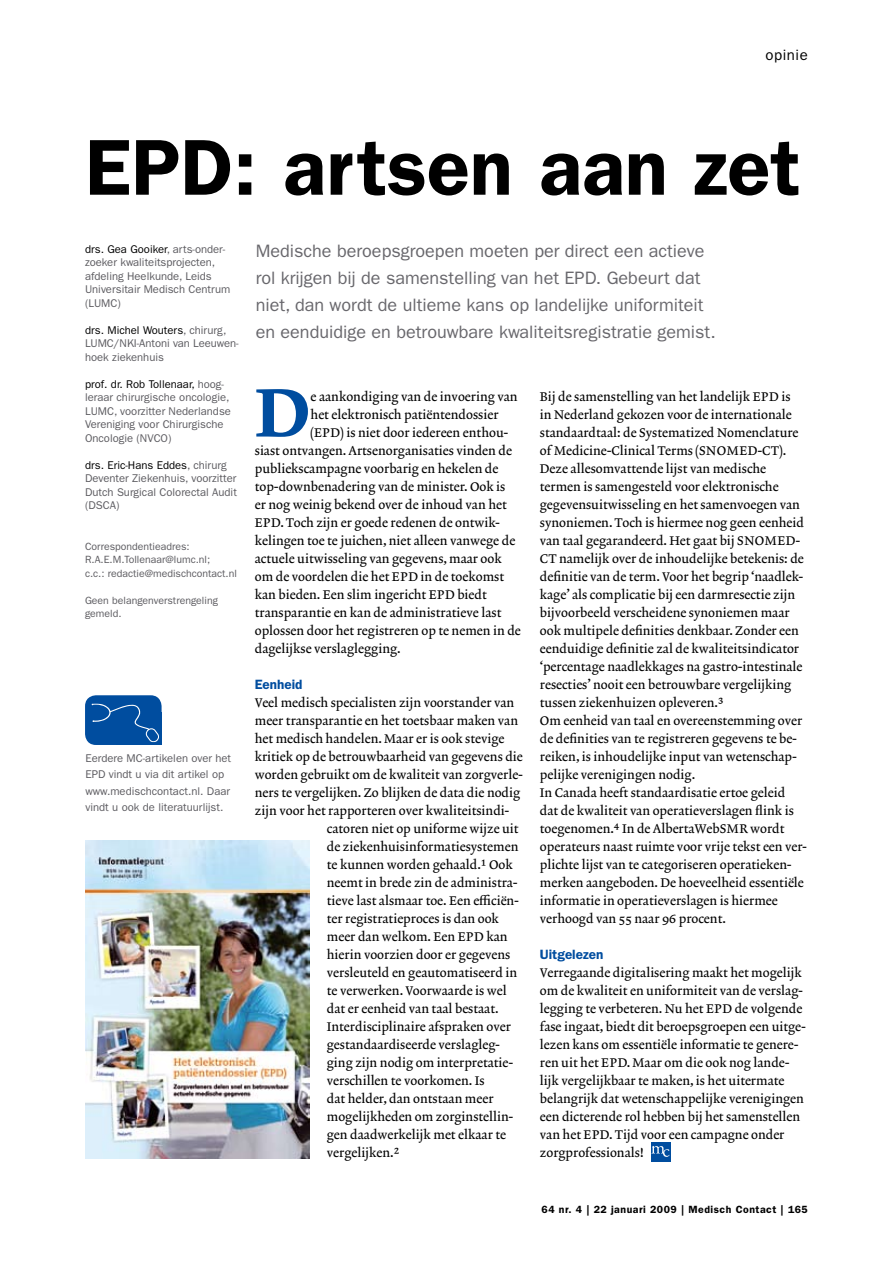
<style>
.page{position:relative;width:893px;height:1263px;background:#fff}
.page>*{position:absolute;margin:0;border:0;box-sizing:border-box;transform-origin:0 0}
.t1{font:600 79.5px "ITC Franklin Gothic Std";color:#000}
.t2{font:69.45px "Lexicon No 2 Roman D";color:#004d9f}
.t3{font:18px/27px "ITC Franklin Gothic Std";color:#68676c}
.t4{font:15px "ITC Franklin Gothic Std";letter-spacing:.04em;color:#000}
.t5{font:600 13.5px "ITC Franklin Gothic Std";color:#004d9f}
.t6{font:12.75px/18px "Lexicon No 2 Roman A";color:#000}
.t7{font:11.25px/13.5px "ITC Franklin Gothic Std";color:#5c5b60}
.t8{font:10.5px/13.5px "ITC Franklin Gothic Std";color:#5c5b60}
.t9{font:600 10.5px "ITC Franklin Gothic Std";letter-spacing:.05em;color:#000}
.s1{color:#000}
</style>
<div class="page">
<div style="left:651px;top:1142px;width:19px;height:19px;background:#004d9f"></div>
<svg style="left:651px;top:1146px;width:18px;height:11px"></svg>
<img style="left:85px;top:840px;width:225px;height:318px">
<div style="left:116px;top:712px;width:46px;height:33px;background:#004d9f"></div>
<div style="left:85px;top:695px;width:77px;height:50px;background:#004d9f;border-radius:11px"></div>
<svg style="left:91px;top:703px;width:68px;height:39px"></svg>
<p class="t4" style="left:765px;top:46px;width:44px">opinie</p>
<h1 class="t1" style="left:85px;top:120px;width:717px">EPD: artsen aan zet</h1>
<p class="t7" style="left:85px;top:242px;width:147px"><span class="s1">drs. Gea Gooiker</span>, arts-onder&shy;zoeker kwaliteitsprojecten, afdeling Heelkunde, Leids<br>Universitair Medisch Centrum (LUMC)</p>
<p class="t7" style="left:85px;top:323px;width:155px"><span class="s1">drs. Michel Wouters</span>, chirurg,<br>LUMC/NKI-Antoni van Leeuwen&shy;hoek ziekenhuis</p>
<p class="t7" style="left:85px;top:377px;width:147px"><span class="s1">prof. dr. Rob Tollenaar,</span> hoog&shy;leraar chirurgische oncologie,<br>LUMC, voorzitter Nederlandse<br>Vereniging voor Chirurgische<br>Oncologie (NVCO)</p>
<p class="t7" style="left:85px;top:458px;width:153px"><span class="s1">drs. Eric-Hans Eddes</span>, chirurg<br>Deventer Ziekenhuis, voorzitter<br>Dutch Surgical Colorectal Audit (DSCA)</p>
<p class="t8" style="left:85px;top:539px;width:153px">Correspondentieadres:<br>R.A.E.M.Tollenaar@lumc.nl;<br>c.c.: redactie@medischcontact.nl</p>
<p class="t8" style="left:85px;top:593px;width:134px">Geen belangenverstrengeling gemeld.</p>
<p class="t7" style="left:85px;top:750px;width:147px;line-height:16.5px">Eerdere MC-artikelen over het<br>EPD vindt u via dit artikel op www.medischcontact.nl. Daar vindt u ook de literatuurlijst.</p>
<h3 class="t3" style="left:256px;top:237px;width:462px">Medische beroepsgroepen moeten per direct een actieve rol krijgen bij de samenstelling van het EPD. Gebeurt dat niet, dan wordt de ultieme kans op landelijke uniformiteit en eenduidige en betrouwbare kwaliteitsregistratie gemist.</h3>
<h2 class="t2" style="left:255px;top:372px;width:57px">D</h2>
<p class="t6" style="left:311px;top:388px;width:209px">e aankondiging van de invoering van</p>
<p class="t6" style="left:311px;top:406px;width:189px">het elektronisch patiëntendossier</p>
<p class="t6" style="left:311px;top:424px;width:199px">(EPD) is niet door iedereen enthou-</p>
<p class="t6" style="left:255px;top:442px;width:259px">siast ontvangen. Artsenorganisaties vinden de</p>
<p class="t6" style="left:255px;top:460px;width:245px">publiekscampagne voorbarig en hekelen de</p>
<p class="t6" style="left:255px;top:478px;width:252px">top-downbenadering van de minister. Ook is</p>
<p class="t6" style="left:255px;top:496px;width:253px">er nog weinig bekend over de inhoud van het</p>
<p class="t6" style="left:255px;top:514px;width:246px">EPD. Toch zijn er goede redenen de ontwik-</p>
<p class="t6" style="left:255px;top:532px;width:262px">kelingen toe te juichen, niet alleen vanwege de</p>
<p class="t6" style="left:255px;top:550px;width:248px">actuele uitwisseling van gegevens, maar ook</p>
<p class="t6" style="left:255px;top:568px;width:251px">om de voordelen die het EPD in de toekomst</p>
<p class="t6" style="left:255px;top:586px;width:233px">kan bieden. Een slim ingericht EPD biedt</p>
<p class="t6" style="left:255px;top:604px;width:248px">transparantie en kan de administratieve last</p>
<p class="t6" style="left:255px;top:622px;width:268px">oplossen door het registreren op te nemen in de</p>
<p class="t6" style="left:255px;top:640px;width:148px">dagelijkse verslaglegging.</p>
<p class="t5" style="left:255px;top:676px;width:49px">Eenheid</p>
<p class="t6" style="left:255px;top:694px;width:261px">Veel medisch specialisten zijn voorstander van</p>
<p class="t6" style="left:255px;top:712px;width:265px">meer transparantie en het toetsbaar maken van</p>
<p class="t6" style="left:255px;top:730px;width:251px">het medisch handelen. Maar er is ook stevige</p>
<p class="t6" style="left:255px;top:748px;width:270px">kritiek op de betrouwbaarheid van gegevens die</p>
<p class="t6" style="left:255px;top:766px;width:270px">worden gebruikt om de kwaliteit van zorgverle-</p>
<p class="t6" style="left:255px;top:784px;width:267px">ners te vergelijken. Zo blijken de data die nodig</p>
<p class="t6" style="left:255px;top:802px;width:256px">zijn voor het rapporteren over kwaliteitsindi-</p>
<p class="t6" style="left:327px;top:820px;width:193px">catoren niet op uniforme wijze uit</p>
<p class="t6" style="left:327px;top:838px;width:193px">de ziekenhuisinformatiesystemen</p>
<p class="t6" style="left:327px;top:856px;width:187px">te kunnen worden gehaald.1 Ook</p>
<p class="t6" style="left:327px;top:874px;width:192px">neemt in brede zin de administra-</p>
<p class="t6" style="left:327px;top:892px;width:193px">tieve last alsmaar toe. Een efficiën-</p>
<p class="t6" style="left:327px;top:910px;width:173px">ter registratieproces is dan ook</p>
<p class="t6" style="left:327px;top:928px;width:182px">meer dan welkom. Een EPD kan</p>
<p class="t6" style="left:327px;top:946px;width:185px">hierin voorzien door er gegevens</p>
<p class="t6" style="left:327px;top:964px;width:192px">versleuteld en geautomatiseerd in</p>
<p class="t6" style="left:327px;top:982px;width:181px">te verwerken. Voorwaarde is wel</p>
<p class="t6" style="left:327px;top:1000px;width:173px">dat er eenheid van taal bestaat.</p>
<p class="t6" style="left:327px;top:1018px;width:186px">Interdisciplinaire afspraken over</p>
<p class="t6" style="left:327px;top:1036px;width:174px">gestandaardiseerde verslagleg-</p>
<p class="t6" style="left:327px;top:1054px;width:187px">ging zijn nodig om interpretatie-</p>
<p class="t6" style="left:327px;top:1072px;width:159px">verschillen te voorkomen. Is</p>
<p class="t6" style="left:327px;top:1090px;width:168px">dat helder, dan ontstaan meer</p>
<p class="t6" style="left:327px;top:1108px;width:188px">mogelijkheden om zorginstellin-</p>
<p class="t6" style="left:327px;top:1126px;width:181px">gen daadwerkelijk met elkaar te</p>
<p class="t6" style="left:327px;top:1144px;width:74px">vergelijken.2</p>
<p class="t6" style="left:540px;top:388px;width:268px">Bij de samenstelling van het landelijk EPD is<br>in Nederland gekozen voor de internationale standaardtaal: de Systematized Nomenclature of Medicine-Clinical Terms (SNOMED-CT).<br>Deze allesomvattende lijst van medische termen is samengesteld voor elektronische gegevensuitwisseling en het samenvoegen van synoniemen. Toch is hiermee nog geen eenheid van taal gegarandeerd. Het gaat bij SNOMED-CT namelijk over de inhoudelijke betekenis: de definitie van de term. Voor het begrip ‘naadlek&shy;kage’ als complicatie bij een darmresectie zijn bijvoorbeeld verscheidene synoniemen maar ook multipele definities denkbaar. Zonder een eenduidige definitie zal de kwaliteitsindicator ‘percentage naadlekkages na gastro-intestinale resecties’ nooit een betrouwbare vergelijking tussen ziekenhuizen opleveren.3<br>Om eenheid van taal en overeenstemming over de definities van te registreren gegevens te be&shy;reiken, is inhoudelijke input van wetenschap&shy;pelijke verenigingen nodig.<br>In Canada heeft standaardisatie ertoe geleid dat de kwaliteit van operatieverslagen flink is toegenomen.4 In de AlbertaWebSMR wordt operateurs naast ruimte voor vrije tekst een ver&shy;plichte lijst van te categoriseren operatieken&shy;merken aangeboden. De hoeveelheid essentiële informatie in operatieverslagen is hiermee verhoogd van 55 naar 96 procent.</p>
<p class="t5" style="left:540px;top:946px;width:65px">Uitgelezen</p>
<p class="t6" style="left:540px;top:964px;width:267px">Verregaande digitalisering maakt het mogelijk om de kwaliteit en uniformiteit van de verslag&shy;legging te verbeteren. Nu het EPD de volgende fase ingaat, biedt dit beroepsgroepen een uitge&shy;lezen kans om essentiële informatie te genere&shy;ren uit het EPD. Maar om die ook nog lande&shy;lijk vergelijkbaar te maken, is het uitermate belangrijk dat wetenschappelijke verenigingen een dicterende rol hebben bij het samenstellen van het EPD. Tijd voor een campagne onder zorgprofessionals!</p>
<p class="t9" style="left:541px;top:1203px;width:268px">64 nr. 4 | 22 januari 2009 | Medisch Contact | 165</p>
</div>
